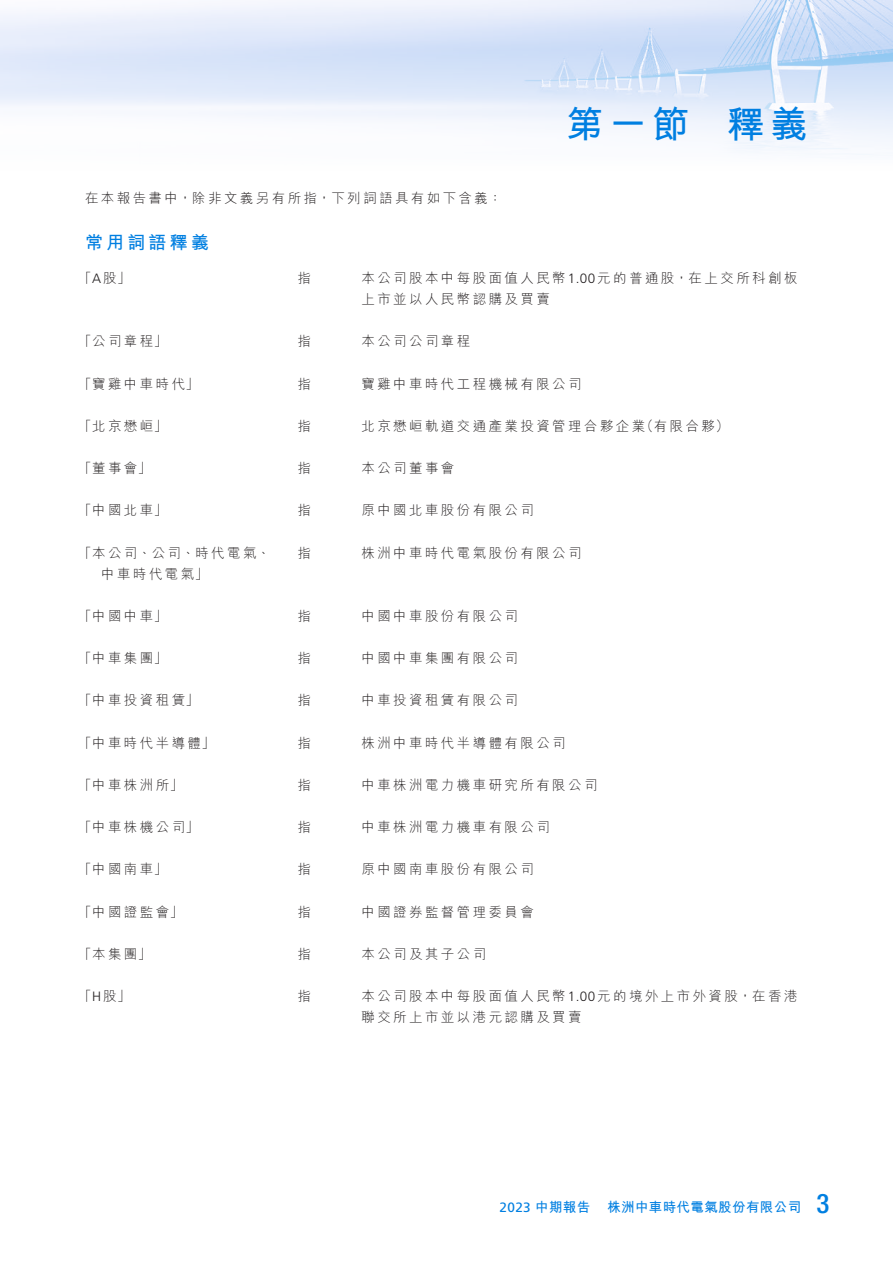
<style>
.page{position:relative;width:893px;height:1263px;background:#fff}
.page>*{position:absolute;margin:0;border:0;box-sizing:border-box;transform-origin:0 0}
.t1{font:700 37.5px "M Hei HK";color:#007fe1}
._01_Heading_1{font:700 18px "M Hei HK";letter-spacing:.18em;color:#007fe1}
._50_Table_Body{font:300 13.5px/21px "M Hei HK";letter-spacing:.18em;color:#231f20}
._00_Body_text{font:300 13.5px "M Hei HK";letter-spacing:.18em;color:#231f20}
.t2{font:700 13.5px "M Hei HK";letter-spacing:.03em;color:#007fe1}
.t3{font:13.5px "Frutiger LT Std";color:#007fe1}
.s1{font-family:"Frutiger LT Std"}
.s2{font-family:"M Hei HK";font-weight:700}
.s3{font-family:"Helvetica Neue LT Std";font-weight:500;font-stretch:condensed;font-size:27px}
</style>
<div class="page">
<img style="left:0;top:0;width:893px;height:155px">
<h1 class="t1" style="left:566px;top:97px;width:243px">第一節 釋義</h1>
<p class="_00_Body_text" style="left:85px;top:192px;width:418px">在本報告書中，除非文義另有所指，下列詞語具有如下含義：</p>
<p class="_01_Heading_1" style="left:85px;top:229px;width:126px">常用詞語釋義</p>
<p class="_50_Table_Body" style="left:78px;top:267px;width:54px">「<span class="s1">A</span>股」</p>
<p class="_50_Table_Body" style="left:298px;top:267px;width:15px">指</p>
<p class="_50_Table_Body" style="left:361px;top:267px;width:438px">本公司股本中每股面值人民幣<span class="s1">1.00</span>元的普通股，在上交所科創板上市並以人民幣認購及買賣</p>
<p class="_50_Table_Body" style="left:78px;top:331px;width:90px">「公司章程」</p>
<p class="_50_Table_Body" style="left:298px;top:331px;width:15px">指</p>
<p class="_50_Table_Body" style="left:361px;top:331px;width:110px">本公司公司章程</p>
<p class="_50_Table_Body" style="left:78px;top:373px;width:122px">「寶雞中車時代」</p>
<p class="_50_Table_Body" style="left:298px;top:373px;width:15px">指</p>
<p class="_50_Table_Body" style="left:361px;top:373px;width:222px">寶雞中車時代工程機械有限公司</p>
<p class="_50_Table_Body" style="left:78px;top:415px;width:90px">「北京懋峘」</p>
<p class="_50_Table_Body" style="left:298px;top:415px;width:15px">指</p>
<p class="_50_Table_Body" style="left:361px;top:415px;width:369px">北京懋峘軌道交通產業投資管理合夥企業（有限合夥）</p>
<p class="_50_Table_Body" style="left:78px;top:457px;width:75px">「董事會」</p>
<p class="_50_Table_Body" style="left:298px;top:457px;width:15px">指</p>
<p class="_50_Table_Body" style="left:361px;top:457px;width:95px">本公司董事會</p>
<p class="_50_Table_Body" style="left:78px;top:500px;width:90px">「中國北車」</p>
<p class="_50_Table_Body" style="left:298px;top:500px;width:15px">指</p>
<p class="_50_Table_Body" style="left:361px;top:500px;width:174px">原中國北車股份有限公司</p>
<p class="_50_Table_Body" style="left:101px;top:542px;width:171px;text-indent:-23px">「本公司、公司、時代電氣、中車時代電氣」</p>
<p class="_50_Table_Body" style="left:298px;top:542px;width:15px">指</p>
<p class="_50_Table_Body" style="left:361px;top:542px;width:222px">株洲中車時代電氣股份有限公司</p>
<p class="_50_Table_Body" style="left:78px;top:605px;width:90px">「中國中車」</p>
<p class="_50_Table_Body" style="left:298px;top:605px;width:15px">指</p>
<p class="_50_Table_Body" style="left:361px;top:605px;width:158px">中國中車股份有限公司</p>
<p class="_50_Table_Body" style="left:78px;top:647px;width:90px">「中車集團」</p>
<p class="_50_Table_Body" style="left:298px;top:647px;width:15px">指</p>
<p class="_50_Table_Body" style="left:361px;top:647px;width:158px">中國中車集團有限公司</p>
<p class="_50_Table_Body" style="left:78px;top:690px;width:122px">「中車投資租賃」</p>
<p class="_50_Table_Body" style="left:298px;top:690px;width:15px">指</p>
<p class="_50_Table_Body" style="left:361px;top:690px;width:158px">中車投資租賃有限公司</p>
<p class="_50_Table_Body" style="left:78px;top:732px;width:138px">「中車時代半導體」</p>
<p class="_50_Table_Body" style="left:298px;top:732px;width:15px">指</p>
<p class="_50_Table_Body" style="left:361px;top:732px;width:206px">株洲中車時代半導體有限公司</p>
<p class="_50_Table_Body" style="left:78px;top:774px;width:106px">「中車株洲所」</p>
<p class="_50_Table_Body" style="left:298px;top:774px;width:15px">指</p>
<p class="_50_Table_Body" style="left:361px;top:774px;width:238px">中車株洲電力機車研究所有限公司</p>
<p class="_50_Table_Body" style="left:78px;top:816px;width:122px">「中車株機公司」</p>
<p class="_50_Table_Body" style="left:298px;top:816px;width:15px">指</p>
<p class="_50_Table_Body" style="left:361px;top:816px;width:190px">中車株洲電力機車有限公司</p>
<p class="_50_Table_Body" style="left:78px;top:859px;width:90px">「中國南車」</p>
<p class="_50_Table_Body" style="left:298px;top:859px;width:15px">指</p>
<p class="_50_Table_Body" style="left:361px;top:859px;width:174px">原中國南車股份有限公司</p>
<p class="_50_Table_Body" style="left:78px;top:901px;width:106px">「中國證監會」</p>
<p class="_50_Table_Body" style="left:298px;top:901px;width:15px">指</p>
<p class="_50_Table_Body" style="left:361px;top:901px;width:174px">中國證券監督管理委員會</p>
<p class="_50_Table_Body" style="left:78px;top:943px;width:75px">「本集團」</p>
<p class="_50_Table_Body" style="left:298px;top:943px;width:15px">指</p>
<p class="_50_Table_Body" style="left:361px;top:943px;width:126px">本公司及其子公司</p>
<p class="_50_Table_Body" style="left:78px;top:985px;width:54px">「<span class="s1">H</span>股」</p>
<p class="_50_Table_Body" style="left:298px;top:985px;width:15px">指</p>
<p class="_50_Table_Body" style="left:361px;top:985px;width:438px">本公司股本中每股面值人民幣<span class="s1">1.00</span>元的境外上市外資股，在香港聯交所上市並以港元認購及買賣</p>
<p class="t3" style="left:500px;top:1199px;width:92px">2023 <span class="s2">中期報告</span></p>
<p class="t2" style="left:607px;top:1197px;width:224px">株洲中車時代電氣股份有限公司 <span class="s3">3</span></p>
</div>
